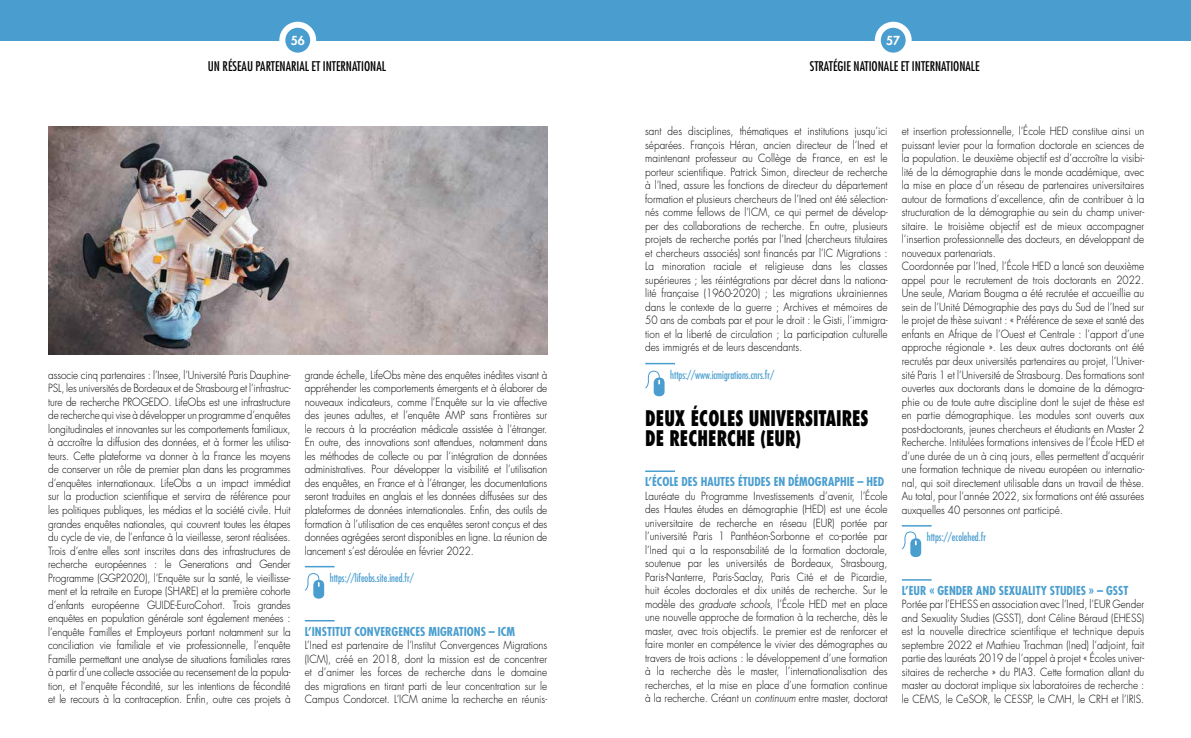
<style>
.page{position:relative;width:1191px;height:738px;background:#fff}
.page>*{position:absolute;margin:0;border:0;box-sizing:border-box;transform-origin:0 0}
.t1{font:800 condensed 20.9px/20px "Futura Std";color:#000;scale:.82 1}
.t2{font:condensed 13px "Futura Std";color:#000}
.t3{font:800 12.1px "Futura Std";color:#fff}
.t4{font:700 condensed 12px "Futura Std";color:#4a9ecf}
.t5{font:300 11px/13.5px "Futura Std";color:#000;text-align:justify;scale:.91 1}
.t6{font:condensed 11px "Futura Std";color:#4a9ecf;scale:.91 1}
.s1{font-style:italic}
</style>
<div class="page">
<hr style="left:305px;top:565px;width:29px;height:2px;background:#4a9ecf">
<hr style="left:305px;top:619px;width:29px;height:2px;background:#4a9ecf">
<svg style="left:305px;top:573px;width:19px;height:25px"></svg>
<div style="left:0;top:0;width:1191px;height:40px;background:#4a9ecf"></div>
<svg style="left:282px;top:25px;width:31px;height:31px"></svg>
<div style="left:279px;top:22px;width:37px;height:37px;border:6px solid #fff;border-radius:50%"></div>
<img style="left:48px;top:127px;width:499px;height:227px">
<svg style="left:877px;top:25px;width:31px;height:31px"></svg>
<div style="left:874px;top:22px;width:37px;height:37px;border:6px solid #fff;border-radius:50%"></div>
<hr style="left:645px;top:362px;width:30px;height:2px;background:#4a9ecf">
<hr style="left:645px;top:470px;width:30px;height:1px;background:#4a9ecf">
<svg style="left:645px;top:370px;width:20px;height:26px"></svg>
<hr style="left:902px;top:524px;width:29px;height:2px;background:#4a9ecf">
<hr style="left:902px;top:578px;width:29px;height:2px;background:#4a9ecf">
<svg style="left:901px;top:531px;width:20px;height:25px"></svg>
<p class="t3" style="left:291px;top:33px;width:15px">56</p>
<p class="t2" style="left:208px;top:59px;width:180px">UN RÉSEAU PARTENARIAL ET INTERNATIONAL</p>
<p class="t5" style="left:48px;top:368px;width:268px">associe cinq partenaires : l’Insee, l’Université Paris Dauphine-PSL, les universités de Bordeaux et de Strasbourg et l’infrastruc&shy;ture de recherche PROGEDO. LifeObs est une infrastructure de recherche qui vise à développer un programme d’enquêtes longitudinales et innovantes sur les comportements familiaux, à accroître la diffusion des données, et à former les utilisa&shy;teurs. Cette plateforme va donner à la France les moyens de conserver un rôle de premier plan dans les programmes d’enquêtes internationaux. LifeObs a un impact immédiat sur la production scientifique et servira de référence pour les politiques publiques, les médias et la société civile. Huit grandes enquêtes nationales, qui couvrent toutes les étapes du cycle de vie, de l’enfance à la vieillesse, seront réalisées.<br>Trois d’entre elles sont inscrites dans des infrastructures de recherche européennes : le Generations and Gender Programme (GGP2020), l’Enquête sur la santé, le vieillisse&shy;ment et la retraite en Europe (SHARE) et la première cohorte d’enfants européenne GUIDE-EuroCohort. Trois grandes enquêtes en population générale sont également menées : l’enquête Familles et Employeurs portant notamment sur la conciliation vie familiale et vie professionnelle, l’enquête Famille permettant une analyse de situations familiales rares à partir d’une collecte associée au recensement de la popula&shy;tion, et l’enquête Fécondité, sur les intentions de fécondité et le recours à la contraception. Enfin, outre ces projets à</p>
<p class="t5" style="left:305px;top:368px;width:268px">grande échelle, LifeObs mène des enquêtes inédites visant à appréhender les comportements émergents et à élaborer de nouveaux indicateurs, comme l’Enquête sur la vie affective des jeunes adultes, et l’enquête AMP sans Frontières sur le recours à la procréation médicale assistée à l’étranger.<br>En outre, des innovations sont attendues, notamment dans les méthodes de collecte ou par l’intégration de données administratives. Pour développer la visibilité et l’utilisation des enquêtes, en France et à l’étranger, les documentations seront traduites en anglais et les données diffusées sur des plateformes de données internationales. Enfin, des outils de formation à l’utilisation de ces enquêtes seront conçus et des données agrégées seront disponibles en ligne. La réunion de lancement s’est déroulée en février 2022.</p>
<p class="t6" style="left:330px;top:570px;width:94px">https://lifeobs.site.ined.fr/</p>
<p class="t4" style="left:305px;top:623px;width:212px">L’INSTITUT CONVERGENCES MIGRATIONS – ICM</p>
<p class="t5" style="left:305px;top:638px;width:268px">L’Ined est partenaire de l’Institut Convergences Migrations (ICM), créé en 2018, dont la mission est de concentrer et d’animer les forces de recherche dans le domaine des migrations en tirant parti de leur concentration sur le Campus Condorcet. L’ICM anime la recherche en réunis-</p>
<p class="t3" style="left:886px;top:33px;width:15px">57</p>
<p class="t2" style="left:809px;top:59px;width:171px">STRATÉGIE NATIONALE ET INTERNATIONALE</p>
<p class="t5" style="left:645px;top:125px;width:268px">sant des disciplines, thématiques et institutions jusqu’ici séparées. François Héran, ancien directeur de l’Ined et maintenant professeur au Collège de France, en est le porteur scientifique. Patrick Simon, directeur de recherche à l’Ined, assure les fonctions de directeur du département formation et plusieurs chercheurs de l’Ined ont été sélection&shy;nés comme fellows de l’ICM, ce qui permet de dévelop&shy;per des collaborations de recherche. En outre, plusieurs projets de recherche portés par l’Ined (chercheurs titulaires et chercheurs associés) sont financés par l’IC Migrations :<br>La minoration raciale et religieuse dans les classes supérieures ; les réintégrations par décret dans la nationa&shy;lité française (1960-2020) ; Les migrations ukrainiennes dans le contexte de la guerre ; Archives et mémoires de 50 ans de combats par et pour le droit : le Gisti, l’immigra&shy;tion et la liberté de circulation ; La participation culturelle des immigrés et de leurs descendants.</p>
<p class="t6" style="left:670px;top:367px;width:116px">https://www.icmigrations.cnrs.fr/</p>
<h1 class="t1" style="left:645px;top:407px;width:274px">DEUX ÉCOLES UNIVERSITAIRES<br>DE RECHERCHE (EUR)</h1>
<p class="t4" style="left:645px;top:474px;width:240px">L’ÉCOLE DES HAUTES ÉTUDES EN DÉMOGRAPHIE – HED</p>
<p class="t5" style="left:645px;top:489px;width:268px">Lauréate du Programme Investissements d’avenir, l’École des Hautes études en démographie (HED) est une école universitaire de recherche en réseau (EUR) portée par l’université Paris 1 Panthéon-Sorbonne et co-portée par l’Ined qui a la responsabilité de la formation doctorale, soutenue par les universités de Bordeaux, Strasbourg, Paris-Nanterre, Paris-Saclay, Paris Cité et de Picardie, huit écoles doctorales et dix unités de recherche. Sur le modèle des <span class="s1">graduate schools</span>, l’École HED met en place une nouvelle approche de formation à la recherche, dès le master, avec trois objectifs. Le premier est de renforcer et faire monter en compétence le vivier des démographes au travers de trois actions : le développement d’une formation à la recherche dès le master, l’internationalisation des recherches, et la mise en place d’une formation continue à la recherche. Créant un <span class="s1">continuum</span> entre master, doctorat</p>
<p class="t5" style="left:902px;top:125px;width:268px;text-align:left">et insertion professionnelle, l’École HED constitue ainsi un puissant levier pour la formation doctorale en sciences de la population. Le deuxième objectif est d’accroître la visibi&shy;lité de la démographie dans le monde académique, avec la mise en place d’un réseau de partenaires universitaires autour de formations d’excellence, afin de contribuer à la structuration de la démographie au sein du champ univer&shy;sitaire. Le troisième objectif est de mieux accompagner l’insertion professionnelle des docteurs, en développant de nouveaux partenariats.<br>Coordonnée par l’Ined, l’École HED a lancé son deuxième appel pour le recrutement de trois doctorants en 2022.<br>Une seule, Mariam Bougma a été recrutée et accueillie au sein de l’Unité Démographie des pays du Sud de l’Ined sur le projet de thèse suivant : « Préférence de sexe et santé des enfants en Afrique de l’Ouest et Centrale : l’apport d’une approche régionale ». Les deux autres doctorants ont été recrutés par deux universités partenaires au projet, l’Univer&shy;sité Paris 1 et l’Université de Strasbourg. Des formations sont ouvertes aux doctorants dans le domaine de la démogra&shy;phie ou de toute autre discipline dont le sujet de thèse est en partie démographique. Les modules sont ouverts aux post-doctorants, jeunes chercheurs et étudiants en Master 2<br>Recherche. Intitulées formations intensives de l’École HED et d’une durée de un à cinq jours, elles permettent d’acquérir une formation technique de niveau européen ou internatio&shy;nal, qui soit directement utilisable dans un travail de thèse.<br>Au total, pour l’année 2022, six formations ont été assurées auxquelles 40 personnes ont participé.</p>
<p class="t6" style="left:927px;top:529px;width:66px">https://ecolehed.fr</p>
<p class="t4" style="left:902px;top:582px;width:228px">L’EUR « GENDER AND SEXUALITY STUDIES » – GSST</p>
<p class="t5" style="left:902px;top:597px;width:268px">Portée par l’EHESS en association avec l’Ined, l’EUR Gender and Sexuality Studies (GSST), dont Céline Béraud (EHESS) est la nouvelle directrice scientifique et technique depuis septembre 2022 et Mathieu Trachman (Ined) l’adjoint, fait partie des lauréats 2019 de l’appel à projet « Écoles univer&shy;sitaires de recherche » du PIA3. Cette formation allant du master au doctorat implique six laboratoires de recherche : le CEMS, le CeSOR, le CESSP, le CMH, le CRH et l’IRIS.</p>
</div>
